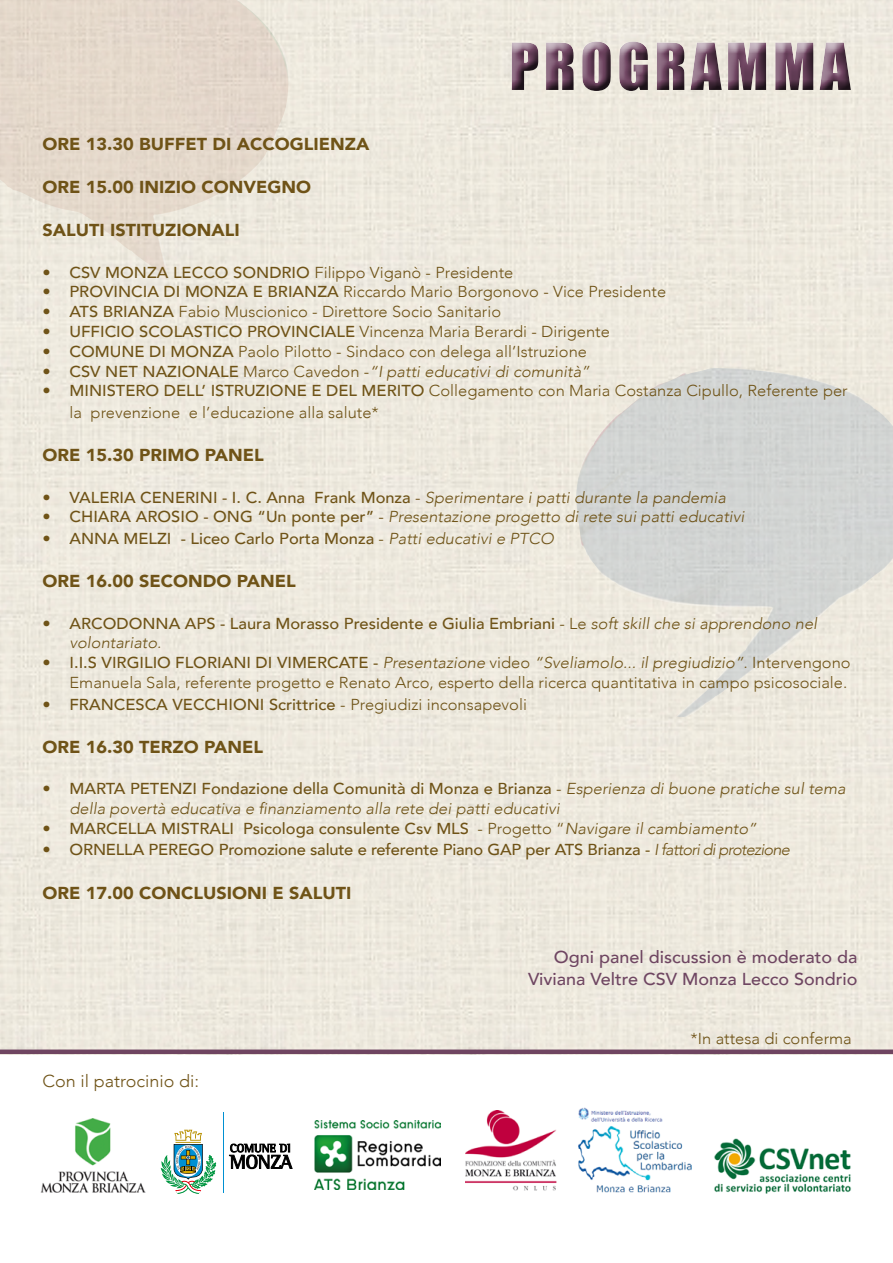
<style>
.page{position:relative;width:893px;height:1263px;background:#fff}
.page>*{position:absolute;margin:0;border:0;box-sizing:border-box;transform-origin:0 0}
.t1{font:60px "Impact";letter-spacing:.07em;color:#6f4561}
.t2{font:900 17.25px "Avenir";color:#6f5317;scale:1.04 1}
.t3{font:500 17.25px/21.6px "Avenir";color:#6f4662;text-align:right;scale:1.04 1}
.t4{font:300 17.25px "Avenir";color:#6f5317;scale:1.04 1}
.t5{font:300 15.9px/21.6px "Avenir";color:#6f5317;scale:1.04 1}
.t6{font:500 15.9px/19.8px "Avenir";color:#6f5317;scale:1.04 1}
.t7{font:italic 300 15.9px/19.8px "Avenir";color:#6f5317;scale:1.04 1}
.s1{font-weight:500}
.s2{font-weight:500;font-style:normal}
.s3{font-style:normal}
.s4{font-weight:300}
.s5{font-weight:300;font-style:italic}
.s6{font-style:italic}
</style>
<div class="page">
<div style="left:0;top:0;width:893px;height:1049px;background:#ede9de"></div>
<img style="left:0;top:0;width:289px;height:279px">
<img style="left:572px;top:368px;width:321px;height:349px">
<div style="left:500px;top:31px;width:353px;height:66px;background:#ece8dd"></div>
<div style="left:503px;top:36px;width:359px;height:66px;background:#000;opacity:.75"></div>
<img style="left:466px;top:1111px;width:91px;height:80px">
<svg style="left:161px;top:1130px;width:55px;height:63px"></svg>
<svg style="left:229px;top:1144px;width:63px;height:25px"></svg>
<hr style="left:223px;top:1113px;width:1px;height:80px;background:#0090d2">
<img style="left:40px;top:1119px;width:106px;height:74px">
<img style="left:714px;top:1138px;width:137px;height:56px">
<img style="left:315px;top:1120px;width:126px;height:70px">
<img style="left:578px;top:1107px;width:114px;height:86px">
<div style="left:0;top:1049px;width:893px;height:5px;background:#6f4561"></div>
<h1 class="t1" style="left:509px;top:20px;width:343px">PROGRAMMA</h1>
<p class="t2" style="left:43px;top:129px;width:316px">ORE 13.30 BUFFET DI ACCOGLIENZA</p>
<p class="t2" style="left:43px;top:172px;width:260px">ORE 15.00 INIZIO CONVEGNO</p>
<p class="t2" style="left:43px;top:215px;width:191px">SALUTI ISTITUZIONALI</p>
<p class="t5" style="left:43px;top:261px;width:454px"><span class="s1">• CSV MONZA LECCO SONDRIO</span> Filippo Viganò - Presidente</p>
<p class="t5" style="left:43px;top:281px;width:601px"><span class="s1">• PROVINCIA DI MONZA E BRIANZA</span> Riccardo Mario Borgonovo - Vice Presidente</p>
<p class="t5" style="left:43px;top:301px;width:443px"><span class="s1">• ATS BRIANZA</span> Fabio Muscionico - Direttore Socio Sanitario</p>
<p class="t5" style="left:43px;top:321px;width:547px"><span class="s1">• UFFICIO SCOLASTICO PROVINCIALE</span> Vincenza Maria Berardi - Dirigente</p>
<p class="t5" style="left:43px;top:340px;width:525px"><span class="s1">• COMUNE DI MONZA</span> Paolo Pilotto - Sindaco con delega all’Istruzione</p>
<p class="t7" style="left:43px;top:361px;width:528px"><span class="s2">• CSV NET NAZIONALE</span> <span class="s3">Marco Cavedon -</span>“I patti educativi di comunità”</p>
<p class="t5" style="left:70px;top:380px;width:750px;text-indent:-27px"><span class="s1">• MINISTERO DELL’ ISTRUZIONE E DEL MERITO</span> Collegamento con Maria Costanza Cipullo, Referente per la prevenzione e l’educazione alla salute*</p>
<p class="t2" style="left:43px;top:440px;width:214px">ORE 15.30 PRIMO PANEL</p>
<p class="t6" style="left:43px;top:486px;width:659px">• VALERIA CENERINI - I. C. Anna Frank Monza <span class="s4">-</span> <span class="s5">Sperimentare i patti durante la pandemia</span></p>
<p class="t7" style="left:43px;top:507px;width:676px"><span class="s2">• CHIARA AROSIO - ONG “Un ponte per”</span> <span class="s3">-</span> Presentazione progetto di rete sui patti educativi</p>
<p class="t6" style="left:43px;top:528px;width:493px">• ANNA MELZI - Liceo Carlo Porta Monza <span class="s4">-</span> <span class="s5">Patti educativi e PTCO</span></p>
<p class="t2" style="left:43px;top:566px;width:245px">ORE 16.00 SECONDO PANEL</p>
<p class="t6" style="left:70px;top:612px;width:720px;text-indent:-27px">• ARCODONNA APS - Laura Morasso Presidente e Giulia Embriani <span class="s4">- Le</span> <span class="s5">soft skill che si apprendono nel volontariato.</span></p>
<p class="t5" style="left:43px;top:653px;width:779px;line-height:19.8px;text-align:right"><span class="s1">• I.I.S VIRGILIO FLORIANI DI VIMERCATE -</span> <span class="s6">Presentazione</span> video <span class="s6">“Sveliamolo... il pregiudizio”.</span> Intervengono<br>Emanuela Sala, referente progetto e Renato Arco, esperto della ricerca quantitativa in campo psicosociale.</p>
<p class="t6" style="left:43px;top:693px;width:467px">• FRANCESCA VECCHIONI Scrittrice <span class="s4">- Pregiudizi inconsapevoli</span></p>
<p class="t2" style="left:43px;top:732px;width:214px">ORE 16.30 TERZO PANEL</p>
<p class="t7" style="left:70px;top:779px;width:748px;text-indent:-27px"><span class="s2">• MARTA PETENZI Fondazione della Comunità di Monza e Brianza</span> <span class="s3">-</span> Esperienza di buone pratiche sul tema della povertà educativa e finanziamento alla rete dei patti educativi</p>
<p class="t6" style="left:43px;top:817px;width:688px">• MARCELLA MISTRALI Psicologa consulente Csv MLS <span class="s4">- Progetto “</span><span class="s5">Navigare il cambiamento”</span></p>
<p class="t6" style="left:43px;top:839px;width:720px">• ORNELLA PEREGO Promozione salute e referente Piano GAP per ATS Brianza - <span class="s5">I fattori di protezione</span></p>
<p class="t2" style="left:43px;top:878px;width:298px">ORE 17.00 CONCLUSIONI E SALUTI</p>
<p class="t3" style="left:528px;top:946px;width:318px">Ogni panel discussion è moderato da<br>Viviana Veltre CSV Monza Lecco Sondrio</p>
<p class="t4" style="left:43px;top:1071px;width:152px">Con il patrocinio di:</p>
<p class="t5" style="left:691px;top:1028px;width:156px">*In attesa di conferma</p>
</div>
